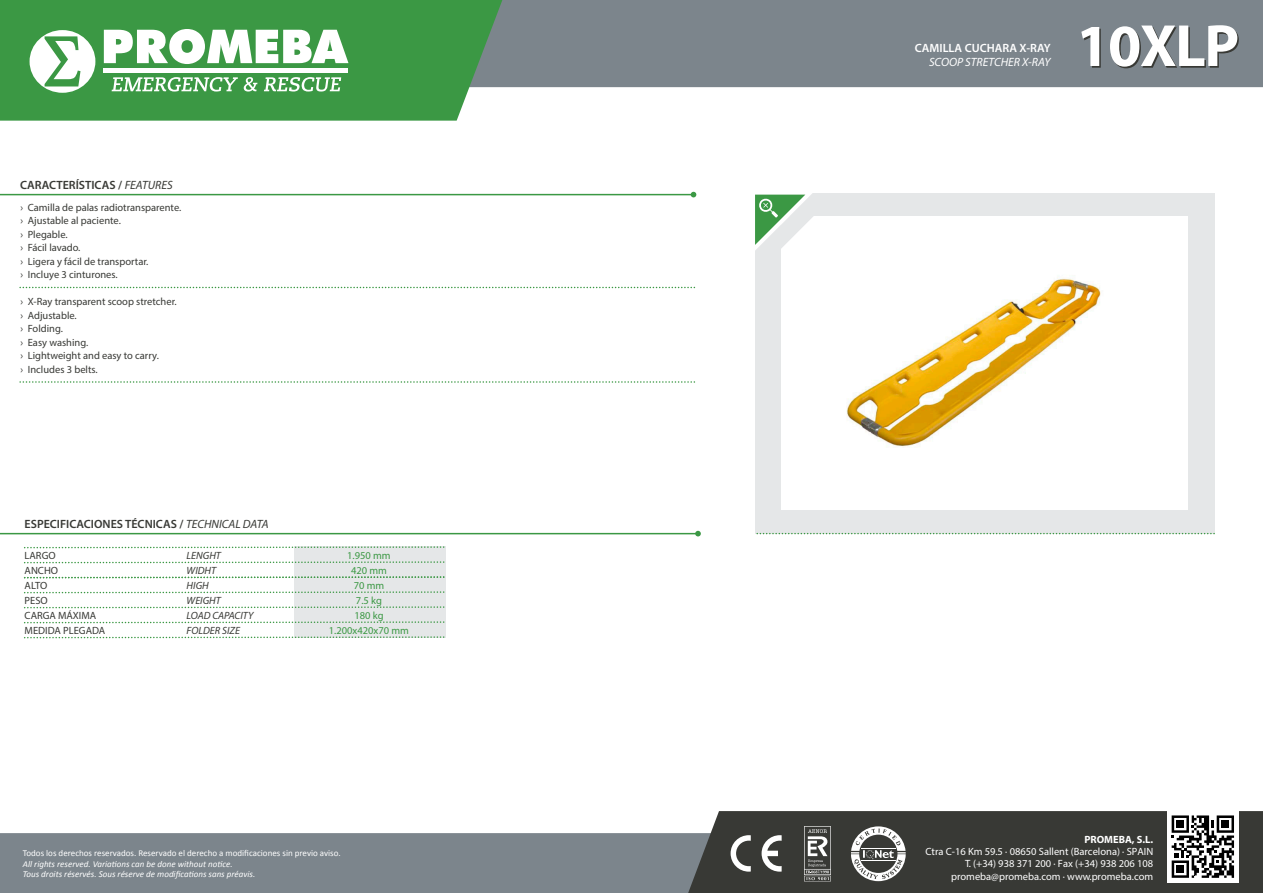
<style>
.page{position:relative;width:1263px;height:893px;background:#fff}
.page>*{position:absolute;margin:0;border:0;box-sizing:border-box;transform-origin:0 0}
.t1{font:700 60px "Myriad Pro";letter-spacing:-.025em;color:#fff}
.t2{font:600 12px "Myriad Pro";color:#383935}
.t3{font:600 12px "Myriad Pro";color:#fff}
.t4{font:italic 12px "Myriad Pro";color:#fff}
.t5{font:10.5px/13.5px "Myriad Pro";color:#383935}
.t6{font:10.5px/12px "Myriad Pro";color:#fff;text-align:right}
.t7{font:italic 10.5px "Myriad Pro";color:#383935}
.t8{font:10.5px/15px "Myriad Pro";color:#3b9844;text-align:center}
.t9{font:700 10.5px "Myriad Pro";color:#fff}
.t10{font:italic 9px/10.8px "Calibri";color:#fff}
.t11{font:9px "Calibri";color:#fff}
.s1{font-weight:400;font-style:italic}
</style>
<div class="page">
<div style="left:755px;top:194px;width:459px;height:340px;background:#e5e7e8"></div>
<div style="left:502px;top:0;width:761px;height:87px;background:#7c858c"></div>
<svg style="left:0;top:0;width:502px;height:121px;background:#439b4c"></svg>
<div style="left:0;top:833px;width:688px;height:60px;background:#7c858c"></div>
<div style="left:688px;top:811px;width:575px;height:82px;background:#383935"></div>
<hr style="left:0;top:194px;width:694px;height:1px;background:#3b9844">
<svg style="left:691px;top:192px;width:5px;height:5px"></svg>
<div style="left:1167px;top:811px;width:72px;height:72px;background:#fff"></div>
<svg style="left:1171px;top:815px;width:63px;height:63px"></svg>
<div style="left:1177px;top:820px;width:7px;height:8px;background:#000"></div>
<div style="left:1222px;top:820px;width:7px;height:8px;background:#000"></div>
<div style="left:1177px;top:865px;width:7px;height:8px;background:#000"></div>
<hr style="left:0;top:533px;width:698px;height:1px;background:#3b9844">
<svg style="left:695px;top:531px;width:6px;height:5px"></svg>
<div style="left:294px;top:546px;width:151px;height:91px;background:#e5e7e8"></div>
<svg style="left:757px;top:533px;width:458px;height:1px"></svg>
<svg style="left:20px;top:287px;width:675px;height:1px"></svg>
<svg style="left:112px;top:77px;width:126px;height:15px"></svg>
<svg style="left:244px;top:77px;width:13px;height:15px"></svg>
<svg style="left:264px;top:77px;width:77px;height:15px"></svg>
<svg style="left:104px;top:29px;width:244px;height:35px"></svg>
<div style="left:104px;top:68px;width:244px;height:5px;background:#fff"></div>
<svg style="left:30px;top:30px;width:65px;height:63px"></svg>
<svg style="left:20px;top:381px;width:675px;height:2px"></svg>
<svg style="left:804px;top:826px;width:27px;height:55px"></svg>
<svg style="left:851px;top:826px;width:55px;height:55px"></svg>
<svg style="left:761px;top:835px;width:21px;height:37px"></svg>
<svg style="left:731px;top:835px;width:20px;height:37px"></svg>
<svg style="left:24px;top:576px;width:422px;height:3px"></svg>
<svg style="left:24px;top:561px;width:422px;height:3px"></svg>
<svg style="left:24px;top:546px;width:422px;height:3px"></svg>
<div style="left:781px;top:216px;width:407px;height:293px;background:#fff"></div>
<img style="left:846px;top:277px;width:255px;height:170px">
<svg style="left:24px;top:591px;width:422px;height:3px"></svg>
<svg style="left:24px;top:606px;width:422px;height:3px"></svg>
<svg style="left:755px;top:193px;width:80px;height:57px"></svg>
<svg style="left:24px;top:621px;width:422px;height:3px"></svg>
<svg style="left:24px;top:636px;width:422px;height:3px"></svg>
<p class="t2" style="left:20px;top:178px;width:154px">CARACTERÍSTICAS / <span class="s1">FEATURES</span></p>
<p class="t5" style="left:21px;top:200px;width:162px">› Camilla de palas radiotransparente. › Ajustable al paciente.<br>› Plegable.<br>› Fácil lavado.<br>› Ligera y fácil de transportar.<br>› Incluye 3 cinturones.</p>
<p class="t5" style="left:21px;top:295px;width:158px">› X-Ray transparent scoop stretcher. › Adjustable.<br>› Folding.<br>› Easy washing.<br>› Lightweight and easy to carry.<br>› Includes 3 belts.</p>
<p class="t2" style="left:25px;top:517px;width:245px">ESPECIFICACIONES TÉCNICAS / <span class="s1">TECHNICAL DATA</span></p>
<p class="t5" style="left:25px;top:548px;width:33px">LARGO</p>
<p class="t7" style="left:187px;top:549px;width:36px">LENGHT</p>
<p class="t5" style="left:25px;top:563px;width:35px">ANCHO</p>
<p class="t7" style="left:187px;top:564px;width:31px">WIDHT</p>
<p class="t5" style="left:25px;top:578px;width:24px">ALTO</p>
<p class="t7" style="left:187px;top:579px;width:24px">HIGH</p>
<p class="t5" style="left:25px;top:593px;width:25px">PESO</p>
<p class="t7" style="left:187px;top:594px;width:36px">WEIGHT</p>
<p class="t5" style="left:25px;top:608px;width:73px">CARGA MÁXIMA</p>
<p class="t7" style="left:187px;top:609px;width:68px">LOAD CAPACITY</p>
<p class="t5" style="left:25px;top:623px;width:82px">MEDIDA PLEGADA</p>
<p class="t7" style="left:187px;top:624px;width:55px">FOLDER SIZE</p>
<p class="t8" style="left:329px;top:547px;width:82px">1.950 mm<br>420 mm<br>70 mm<br>7.5 kg<br>180 kg<br>1.200x420x70 mm</p>
<p class="t11" style="left:23px;top:847px;width:319px">Todos los derechos reservados. Reservado el derecho a modificaciones sin previo aviso.</p>
<p class="t10" style="left:23px;top:858px;width:234px">All rights reserved. Variations can be done without notice.<br>Tous droits réservés. Sous réserve de modifications sans préavis.</p>
<p class="t3" style="left:915px;top:40px;width:137px">CAMILLA CUCHARA X-RAY</p>
<p class="t4" style="left:929px;top:55px;width:123px">SCOOP STRETCHER X-RAY</p>
<h1 class="t1" style="left:1076px;top:7px;width:164px">10XLP</h1>
<p class="t9" style="left:1084px;top:833px;width:70px">PROMEBA, S.L.</p>
<p class="t6" style="left:925px;top:846px;width:229px">Ctra C-16 Km 59.5 · 08650 Sallent (Barcelona) · SPAIN<br>T. (+34) 938 371 200 · Fax (+34) 938 206 108 promeba@promeba.com · www.promeba.com</p>
</div>
